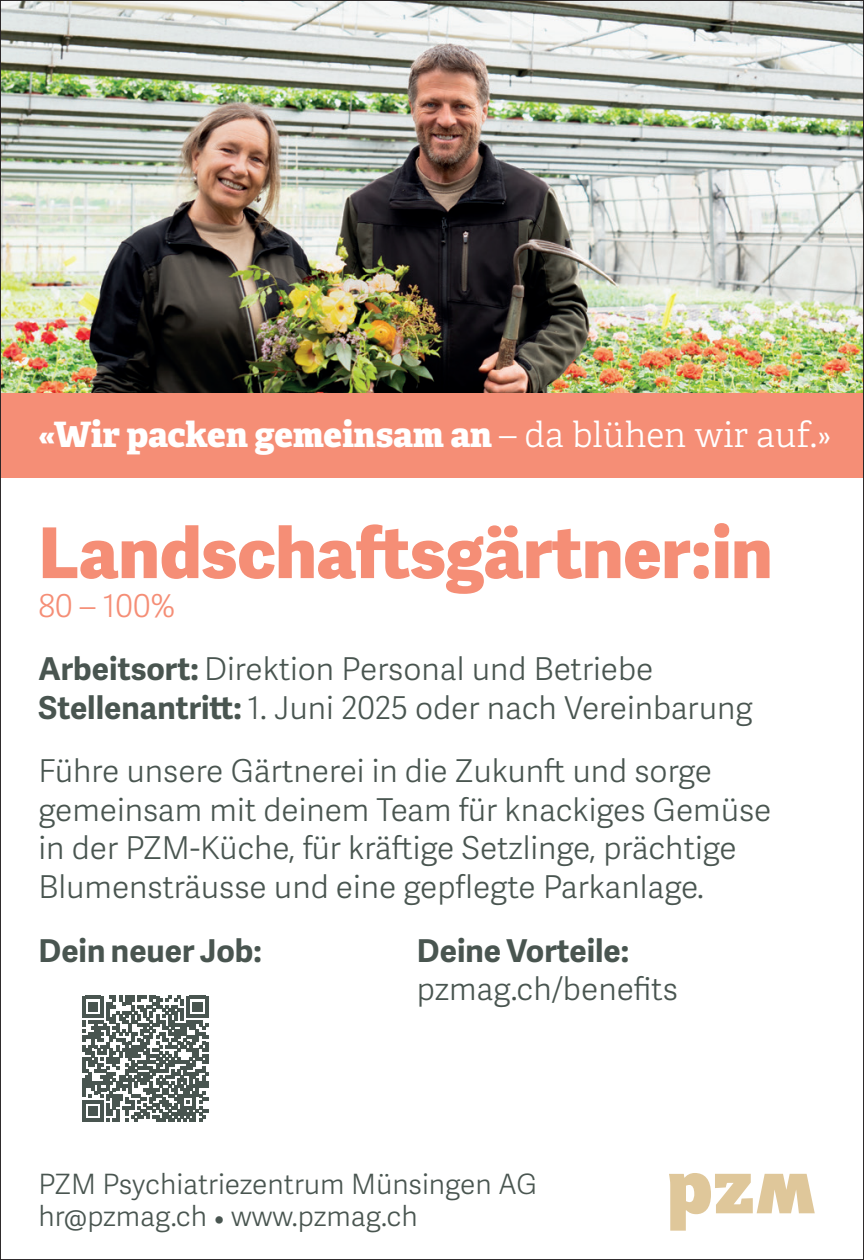
<style>
.page{position:relative;width:864px;height:1260px;background:#fff}
.page>*{position:absolute;margin:0;border:0;box-sizing:border-box;transform-origin:0 0}
.t1{font:70px "Adelle Sans Eb";color:#f58e76}
.t2{font:800 35px "Adelle";color:#fff}
.t3{font:31.5px/38.5px "Adelle Sans Lt";color:#495550}
.t4{font:700 31.5px "Adelle Sans";color:#495550}
.t5{font:28px/31.5px "Adelle Sans Lt";color:#495550}
.s1{font-weight:300}
.s2{color:#f58e76}
.s3{font-family:"Adelle Sans";font-weight:700}
.s4{font-family:"Minion Pro"}
</style>
<div class="page">
<img style="left:2px;top:2px;width:859px;height:391px">
<div style="left:0;top:393px;width:863px;height:85px;background:#f58e76"></div>
<svg style="left:669px;top:1173px;width:145px;height:58px"></svg>
<svg style="left:82px;top:996px;width:126px;height:126px"></svg>
<p class="t2" style="left:39px;top:412px;width:794px">«Wir packen gemeinsam an <span class="s1">– da blühen wir auf.»</span></p>
<p class="t1" style="left:39px;top:501px;width:735px">Landschaftsgärtner:in</p>
<p class="t3" style="left:39px;top:573px;width:616px;line-height:63.7px"><span class="s2">80 – 100%<br></span><span class="s3">Arbeitsort:</span> Direktion Personal und Betriebe</p>
<p class="t3" style="left:39px;top:675px;width:715px;line-height:63.7px"><span class="s3">Stellenantritt:</span> 1. Juni 2025 oder nach Vereinbarung<br>Führe unsere Gärtnerei in die Zukunft und sorge</p>
<p class="t3" style="left:39px;top:790px;width:734px">gemeinsam mit deinem Team für knackiges Gemüse in der PZM-Küche, für kräftige Setzlinge, prächtige<br>Blumensträusse und eine gepflegte Parkanlage.</p>
<p class="t4" style="left:39px;top:927px;width:225px">Dein neuer Job:</p>
<p class="t3" style="left:417px;top:930px;width:262px"><span class="s3">Deine Vorteile: </span>pzmag.ch/benefits</p>
<p class="t5" style="left:39px;top:1168px;width:499px">PZM Psychiatriezentrum Münsingen AG hr@pzmag.ch <span class="s4">•</span> www.pzmag.ch</p>
</div>
